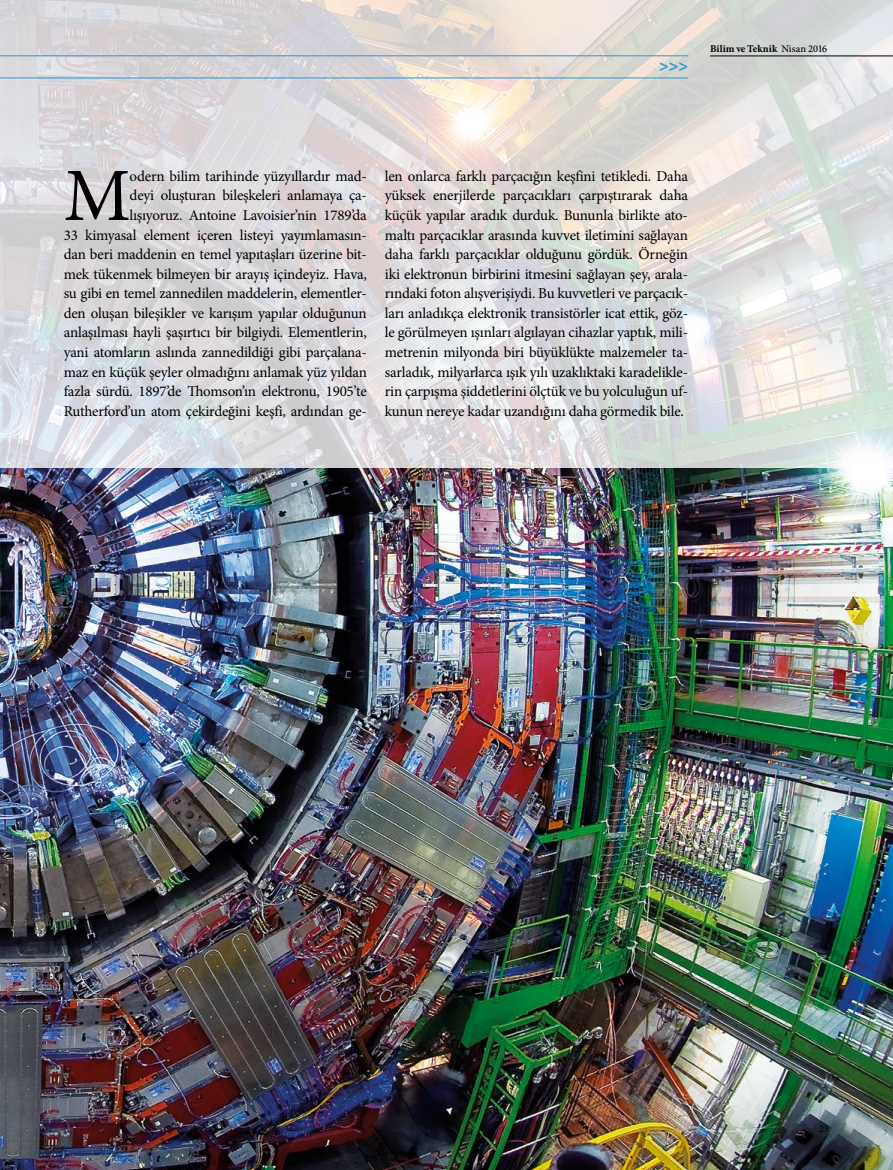
<style>
.page{position:relative;width:893px;height:1170px;background:#fff}
.page>*{position:absolute;margin:0;border:0;box-sizing:border-box;transform-origin:0 0}
.t1{font:75.15px "Minion Pro";color:#000}
.t2{font:700 16.2px "Myriad Pro";color:#2699d6}
.t3{font:15px/19.5px "Minion Pro";letter-spacing:-.015em;color:#000;text-align:right}
.t4{font:700 10.35px "Minion Pro";letter-spacing:.005em;color:#000}
.t5{font:10.35px "Minion Pro";color:#000}
.s1{font-weight:500}
</style>
<div class="page">
<img style="left:0;top:1px;width:892px;height:467px">
<img style="left:0;top:468px;width:892px;height:701px">
<hr style="left:710px;top:56px;width:182px;height:1px;background:#000">
<hr style="left:0;top:56px;width:688px;height:1px;background:#2699d6">
<hr style="left:0;top:78px;width:688px;height:1px;background:#2699d6">
<p class="t2" style="left:659px;top:55px;width:30px">&gt;&gt;&gt;</p>
<p class="t4" style="left:710px;top:41px;width:119px">Bilim ve Teknik <span class="s1">Nisan 2016</span></p>
<p class="t3" style="left:64px;top:166px;width:305px">odern bilim tarihinde yüzyıllardır mad-<br>deyi oluşturan bileşkeleri anlamaya ça-<br>lışıyoruz. Antoine Lavoisier’nin 1789’da<br>33 kimyasal element içeren listeyi yayımlamasın&shy;dan beri maddenin en temel yapıtaşları üzerine bit&shy;mek tükenmek bilmeyen bir arayış içindeyiz. Hava, su gibi en temel zannedilen maddelerin, elementler&shy;den oluşan bileşikler ve karışım yapılar olduğunun anlaşılması hayli şaşırtıcı bir bilgiydi. Elementlerin, yani atomların aslında zannedildiği gibi parçalana&shy;maz en küçük şeyler olmadığını anlamak yüz yıldan fazla sürdü. 1897’de Thomson’ın elektronu, 1905’te Rutherford’un atom çekirdeğini keşfi, ardından ge-</p>
<p class="t3" style="left:385px;top:166px;width:305px;text-align:justify">len onlarca farklı parçacığın keşfini tetikledi. Daha yüksek enerjilerde parçacıkları çarpıştırarak daha küçük yapılar aradık durduk. Bununla birlikte ato&shy;maltı parçacıklar arasında kuvvet iletimini sağlayan daha farklı parçacıklar olduğunu gördük. Örneğin iki elektronun birbirini itmesini sağlayan şey, arala&shy;rındaki foton alışverişiydi. Bu kuvvetleri ve parçacık&shy;ları anladıkça elektronik transistörler icat ettik, göz&shy;le görülmeyen ışınları algılayan cihazlar yaptık, mili&shy;metrenin milyonda biri büyüklükte malzemeler ta&shy;sarladık, milyarlarca ışık yılı uzaklıktaki karadelikle&shy;rin çarpışma şiddetlerini ölçtük ve bu yolculuğun uf&shy;kunun nereye kadar uzandığını daha görmedik bile.</p>
<h1 class="t1" style="left:64px;top:146px;width:68px">M</h1>
<p class="t5" style="left:819px;top:1121px;width:11px">23</p>
</div>
